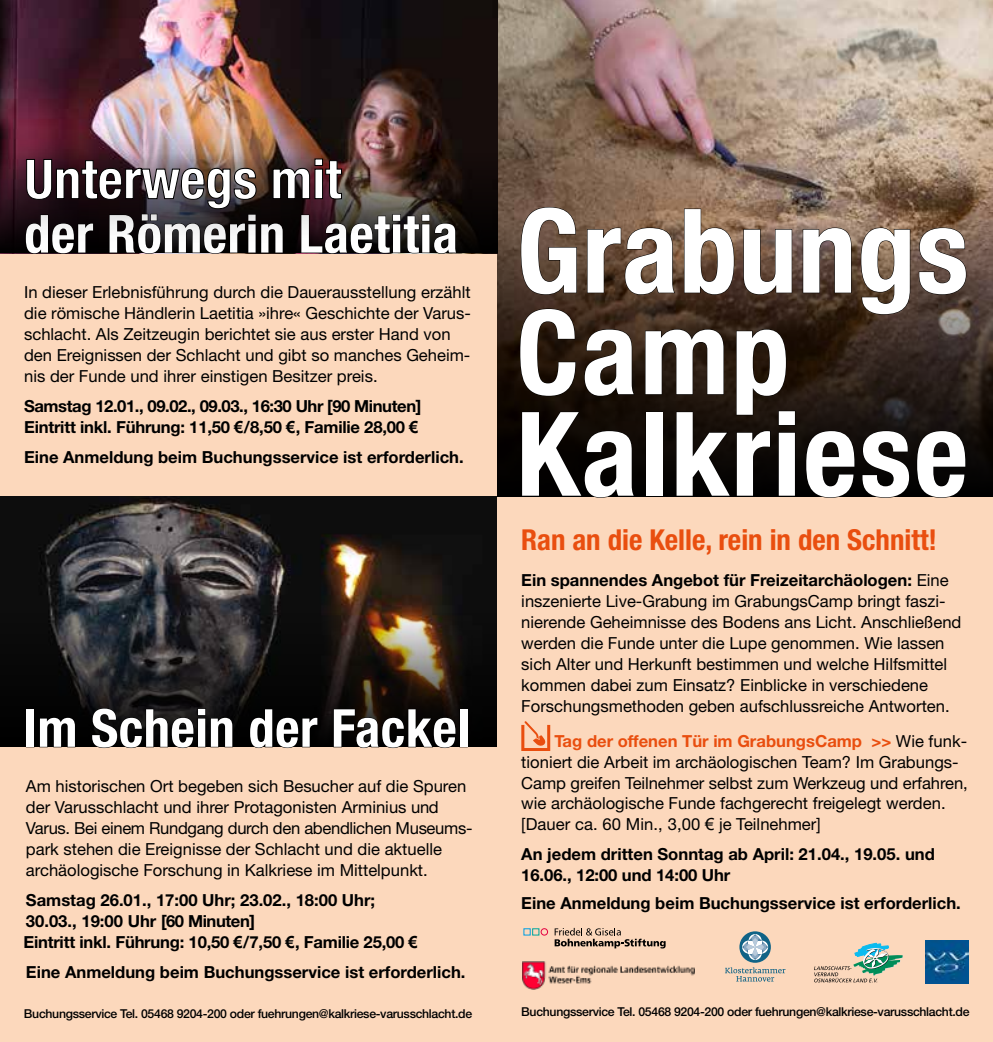
<style>
.page{position:relative;width:993px;height:1042px;background:#fff}
.page>*{position:absolute;margin:0;border:0;box-sizing:border-box;transform-origin:0 0}
.t1{font:700 condensed 117.08px/101.5px "Helvetica Neue";letter-spacing:.02em;color:#fff}
.t2{font:700 condensed 52.5px "Helvetica Neue";letter-spacing:.01em;color:#fff}
.t3{font:700 condensed 28.88px "Helvetica Neue";color:#e94e0f}
.t4{font:16.62px/21px "Helvetica Neue";color:#000}
.t5{font:700 16.62px/21px "Helvetica Neue";color:#000}
.t6{font:500 12.25px "Helvetica Neue";letter-spacing:-.025em;color:#000}
.s1{font-family:"Arial"}
.s2{font-weight:700}
.s3{font-weight:700;color:#e94e0f}
</style>
<div class="page">
<div style="left:473px;top:472px;width:519px;height:570px;background:#fcd8bc"></div>
<img style="left:496px;top:0;width:496px;height:472px">
<svg style="left:497px;top:224px;width:495px;height:272px"></svg>
<div style="left:0;top:237px;width:496px;height:805px;background:#fcd8bc"></div>
<img style="left:0;top:496px;width:496px;height:117px">
<svg style="left:0;top:613px;width:496px;height:134px"></svg>
<div style="left:26px;top:709px;width:8px;height:38px;border:1px solid #000"></div>
<svg style="left:39px;top:717px;width:37px;height:31px"></svg>
<svg style="left:91px;top:708px;width:142px;height:40px"></svg>
<div style="left:249px;top:708px;width:69px;height:40px;background:#010101"></div>
<svg style="left:333px;top:708px;width:123px;height:40px"></svg>
<div style="left:459px;top:709px;width:8px;height:38px;border:1px solid #000"></div>
<img style="left:0;top:0;width:497px;height:153px">
<svg style="left:387px;top:153px;width:110px;height:100px;fill:#0e0806"></svg>
<div style="left:0;top:113px;width:387px;height:142px;background:#000;opacity:.8"></div>
<img style="left:25px;top:159px;width:432px;height:96px">
<svg style="left:521px;top:721px;width:29px;height:30px"></svg>
<svg style="left:520px;top:207px;width:57px;height:88px"></svg>
<svg style="left:586px;top:227px;width:89px;height:68px"></svg>
<svg style="left:683px;top:208px;width:51px;height:87px"></svg>
<svg style="left:742px;top:229px;width:50px;height:66px"></svg>
<svg style="left:802px;top:227px;width:49px;height:66px"></svg>
<svg style="left:860px;top:227px;width:50px;height:88px"></svg>
<svg style="left:918px;top:227px;width:48px;height:68px"></svg>
<svg style="left:519px;top:308px;width:57px;height:89px"></svg>
<svg style="left:583px;top:329px;width:51px;height:68px"></svg>
<svg style="left:521px;top:411px;width:113px;height:87px"></svg>
<svg style="left:644px;top:329px;width:151px;height:167px"></svg>
<svg style="left:805px;top:430px;width:50px;height:68px"></svg>
<svg style="left:861px;top:430px;width:48px;height:68px"></svg>
<svg style="left:916px;top:430px;width:49px;height:68px"></svg>
<svg style="left:814px;top:943px;width:88px;height:39px"></svg>
<svg style="left:554px;top:928px;width:111px;height:20px"></svg>
<div style="left:532px;top:928px;width:7px;height:7px;border:1px solid #00a69d"></div>
<div style="left:540px;top:928px;width:8px;height:7px;border:1px solid #e40040;border-radius:50%"></div>
<img style="left:522px;top:962px;width:172px;height:27px">
<svg style="left:739px;top:931px;width:31px;height:32px"></svg>
<svg style="left:741px;top:934px;width:26px;height:26px"></svg>
<svg style="left:725px;top:967px;width:60px;height:14px"></svg>
<img style="left:925px;top:940px;width:42px;height:43px">
<h2 class="t2" style="left:24px;top:202px;width:435px">der Römerin Laetitia</h2>
<p class="t4" style="left:24px;top:281px;width:448px">In dieser Erlebnisführung durch die Dauerausstellung erzählt die römische Händlerin Laetitia »ihre« Geschichte der Varus&shy;schlacht. Als Zeitzeugin berichtet sie aus erster Hand von den Ereignissen der Schlacht und gibt so manches Geheim&shy;nis der Funde und ihrer einstigen Besitzer preis.</p>
<p class="t5" style="left:24px;top:395px;width:398px">Samstag 12.01., 09.02., 09.03., 16:30 Uhr [90 Minuten]<br>Eintritt inkl. Führung: 11,50 <span class="s1">€</span>/8,50 <span class="s1">€</span>, Familie 28,00 <span class="s1">€</span></p>
<p class="t5" style="left:24px;top:446px;width:441px">Eine Anmeldung beim Buchungsservice ist erforderlich.</p>
<h2 class="t2" style="left:23px;top:696px;width:448px">Im Schein der Fackel</h2>
<p class="t4" style="left:26px;top:775px;width:448px">Am historischen Ort begeben sich Besucher auf die Spuren der Varusschlacht und ihrer Protagonisten Arminius und Varus. Bei einem Rundgang durch den abendlichen Museums&shy;park stehen die Ereignisse der Schlacht und die aktuelle archäologische Forschung in Kalkriese im Mittelpunkt.</p>
<p class="t5" style="left:23px;top:889px;width:396px">Samstag 26.01., 17:00 Uhr; 23.02., 18:00 Uhr;<br>30.03., 19:00 Uhr [60 Minuten]<br>Eintritt inkl. Führung: 10,50 <span class="s1">€</span>/7,50 <span class="s1">€</span>, Familie 25,00 <span class="s1">€</span></p>
<p class="t5" style="left:26px;top:961px;width:441px">Eine Anmeldung beim Buchungsservice ist erforderlich.</p>
<p class="t6" style="left:24px;top:1006px;width:449px">Buchungsservice Tel. 05468 9204-200 oder fuehrungen@kalkriese-varusschlacht.de</p>
<h1 class="t1" style="left:516px;top:199px;width:453px">Grabungs<br>Camp<br>Kalkriese</h1>
<h3 class="t3" style="left:521px;top:522px;width:417px">Ran an die Kelle, rein in den Schnitt!</h3>
<p class="t4" style="left:521px;top:569px;width:441px"><span class="s2">Ein spannendes Angebot für Freizeitarchäologen:</span> Eine inszenierte Live-Grabung im GrabungsCamp bringt faszi&shy;nierende Geheimnisse des Bodens ans Licht. Anschließend werden die Funde unter die Lupe genommen. Wie lassen sich Alter und Herkunft bestimmen und welche Hilfsmittel kommen dabei zum Einsatz? Einblicke in verschiedene Forschungsmethoden geben aufschlussreiche Antworten.</p>
<p class="t4" style="left:521px;top:731px;width:448px;text-indent:33px"><span class="s3">Tag der offenen Tür im GrabungsCamp &gt;&gt;</span> Wie funk&shy;tioniert die Arbeit im archäologischen Team? Im Grabungs-Camp greifen Teilnehmer selbst zum Werkzeug und erfahren, wie archäologische Funde fachgerecht freigelegt werden. [Dauer ca. 60 Min., 3,00 <span class="s1">€</span> je Teilnehmer]</p>
<p class="t5" style="left:521px;top:843px;width:415px">An jedem dritten Sonntag ab April: 21.04., 19.05. und<br>16.06., 12:00 und 14:00 Uhr</p>
<p class="t5" style="left:521px;top:892px;width:441px">Eine Anmeldung beim Buchungsservice ist erforderlich.</p>
<p class="t6" style="left:521px;top:1004px;width:449px">Buchungsservice Tel. 05468 9204-200 oder fuehrungen@kalkriese-varusschlacht.de</p>
</div>
